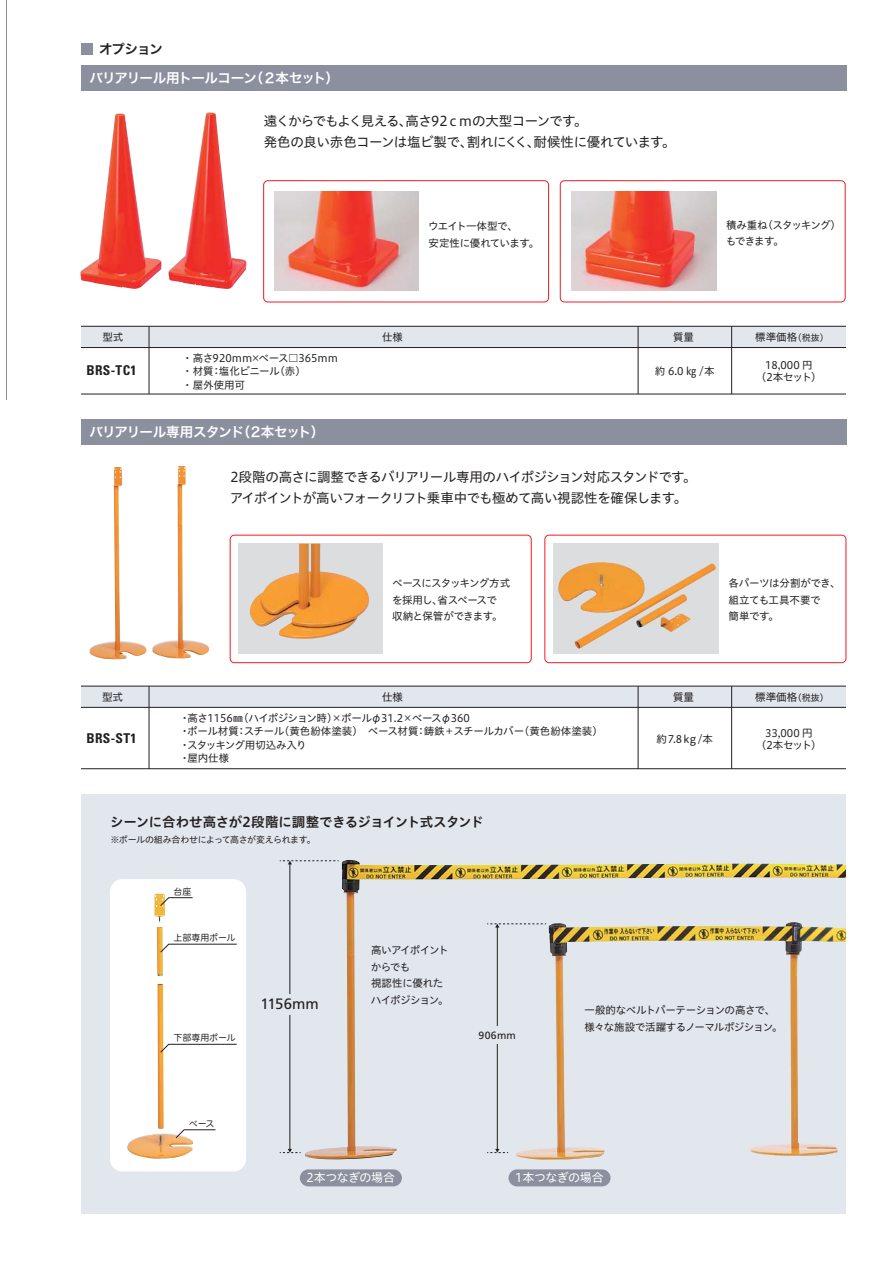
<style>
.page{position:relative;width:893px;height:1263px;background:#fff}
.page>*{position:absolute;margin:0;border:0;box-sizing:border-box;transform-origin:0 0}
.t1{font:15px "Frutiger LT Std";letter-spacing:.005em;color:#231f20}
.t2{font:13.5px/21px "Hiragino UD Sans Std N W4 90 msp RKSJ H";letter-spacing:-.05em;color:#231f20}
.t3{font:13.5px "Hira Kaku Std N W6 90 msp RKSJ H";letter-spacing:-.055em;color:#fff}
.t4{font:13.5px "Hiragino UD Sans Std W6 90 msp RKSJ H";letter-spacing:-.025em;color:#231f20}
.t5{font:700 condensed 13.5px "Univers LT Std";letter-spacing:.025em;color:#231f20}
.t6{font:13.5px "Hira Kaku Std N W6 90 msp RKSJ H";letter-spacing:-.075em;color:#231f20}
.t7{font:12px "Hiragino UD Sans Std W4 90 msp RKSJ H";letter-spacing:-.03em;color:#fff}
.t8{font:10.5px/13.5px "Hiragino UD Sans Std N W4 90 msp RKSJ H";letter-spacing:-.025em;color:#231f20}
.t9{font:10.5px/16.5px "Hiragino UD Sans Std N W4 90 msp RKSJ H";letter-spacing:-.045em;color:#231f20}
.t10{font:10.5px/13.5px "Hiragino UD Sans Std W4 90 msp RKSJ H";color:#231f20;text-align:center}
.t11{font:10.5px/16.5px "Hiragino UD Sans Std N W4 90 msp RKSJ H";letter-spacing:-.065em;color:#231f20}
.t12{font:10.5px/12px "Hiragino UD Sans R Std N W4 90 msp RKSJ H";color:#231f20;text-align:center}
.t13{font:10.5px/16.5px "Hiragino UD Sans Std N W4 90 msp RKSJ H";letter-spacing:-.08em;color:#231f20}
.t14{font:10.5px "Hira Kaku Std N W4 90 msp RKSJ H";color:#231f20}
.t15{font:10.5px "Frutiger LT Std";letter-spacing:.035em;color:#231f20}
.t16{font:9px "Hiragino UD Sans Std W4 90 msp RKSJ H";letter-spacing:-.045em;color:#231f20}
.t17{font:9px "Hiragino UD Sans R Std N W4 90 msp RKSJ H";letter-spacing:-.015em;color:#231f20}
.s1{font-size:9px}
</style>
<div class="page">
<div style="left:81px;top:794px;width:765px;height:420px;background:#e1e7ed"></div>
<img style="left:305px;top:860px;width:541px;height:300px">
<img style="left:516px;top:922px;width:330px;height:238px">
<div style="left:81px;top:420px;width:766px;height:25px;background:#8b8f9e"></div>
<div style="left:81px;top:65px;width:766px;height:26px;background:#8b8f9e"></div>
<div style="left:81px;top:686px;width:765px;height:21px;background:#e1e7ed"></div>
<hr style="left:149px;top:686px;width:1px;height:83px;background:#231f20">
<hr style="left:81px;top:707px;width:765px;height:1px;background:#231f20">
<hr style="left:81px;top:686px;width:765px;height:1px;background:#231f20">
<hr style="left:81px;top:768px;width:765px;height:1px;background:#231f20">
<hr style="left:731px;top:686px;width:1px;height:83px;background:#231f20">
<div style="left:230px;top:535px;width:302px;height:128px;border:1px solid #ed1c24;border-radius:4px"></div>
<div style="left:263px;top:180px;width:286px;height:122px;border:1px solid #ed1c24;border-radius:4px"></div>
<div style="left:560px;top:180px;width:285px;height:122px;border:1px solid #ed1c24;border-radius:4px"></div>
<div style="left:544px;top:535px;width:302px;height:128px;border:1px solid #ed1c24;border-radius:4px"></div>
<hr style="left:638px;top:686px;width:1px;height:83px;background:#231f20">
<div style="left:81px;top:326px;width:765px;height:22px;background:#e1e7ed"></div>
<hr style="left:149px;top:326px;width:1px;height:68px;background:#231f20">
<hr style="left:81px;top:347px;width:765px;height:1px;background:#231f20">
<hr style="left:81px;top:326px;width:765px;height:1px;background:#231f20">
<hr style="left:81px;top:394px;width:765px;height:1px;background:#231f20">
<hr style="left:731px;top:326px;width:1px;height:68px;background:#231f20">
<hr style="left:638px;top:326px;width:1px;height:68px;background:#231f20">
<div style="left:300px;top:1169px;width:102px;height:17px;background:#8b8f9e;border-radius:9px"></div>
<div style="left:508px;top:1169px;width:102px;height:17px;background:#8b8f9e;border-radius:9px"></div>
<hr style="left:290px;top:864px;width:1px;height:286px;background:#231f20">
<div style="left:264px;top:994px;width:51px;height:21px;background:#e1e7ed"></div>
<svg style="left:280px;top:860px;width:58px;height:4px"></svg>
<svg style="left:280px;top:1149px;width:21px;height:4px"></svg>
<hr style="left:497px;top:927px;width:1px;height:223px;background:#231f20">
<div style="left:472px;top:1027px;width:51px;height:17px;background:#e1e7ed"></div>
<svg style="left:487px;top:924px;width:59px;height:4px"></svg>
<svg style="left:487px;top:1149px;width:21px;height:4px"></svg>
<img style="left:90px;top:466px;width:119px;height:194px">
<div style="left:239px;top:544px;width:144px;height:110px;background:#dcddde"></div>
<img style="left:250px;top:544px;width:119px;height:95px">
<img style="left:274px;top:192px;width:145px;height:99px">
<img style="left:80px;top:112px;width:166px;height:177px">
<img style="left:572px;top:192px;width:144px;height:99px">
<div style="left:553px;top:544px;width:166px;height:110px;background:#dcddde"></div>
<img style="left:558px;top:562px;width:158px;height:87px">
<div style="left:110px;top:879px;width:136px;height:292px;background:#fff;border-radius:13px"></div>
<img style="left:127px;top:894px;width:66px;height:265px">
<div style="left:81px;top:43px;width:12px;height:12px;background:#8b8f9e"></div>
<svg style="left:160px;top:944px;width:77px;height:9px"></svg>
<svg style="left:160px;top:1044px;width:77px;height:9px"></svg>
<svg style="left:175px;top:1129px;width:41px;height:9px"></svg>
<svg style="left:160px;top:897px;width:33px;height:9px"></svg>
<p class="t6" style="left:99px;top:44px;width:65px">オプション</p>
<p class="t3" style="left:89px;top:73px;width:251px">バリアリール用トールコーン（２本セット）</p>
<p class="t2" style="left:264px;top:113px;width:413px">遠くからでもよく見える、高さ92ｃｍの大型コーンです。<br>発色の良い赤色コーンは塩ビ製で、割れにくく、耐候性に優れています。</p>
<p class="t10" style="left:102px;top:332px;width:23px">型式</p>
<p class="t5" style="left:87px;top:362px;width:52px">BRS-TC1</p>
<p class="t10" style="left:182px;top:353px;width:157px;text-align:left">・高さ920mm×ベース□365mm・材質：塩化ビニール（赤）<br>・屋外使用可</p>
<p class="t3" style="left:89px;top:427px;width:236px">バリアリール専用スタンド（2本セット）</p>
<p class="t9" style="left:428px;top:219px;width:113px">ウエイト一体型で、<br>安定性に優れています。</p>
<p class="t13" style="left:726px;top:218px;width:117px">積み重ね（スタッキング）もできます。</p>
<p class="t10" style="left:382px;top:332px;width:22px">仕様</p>
<p class="t10" style="left:673px;top:332px;width:22px">質量</p>
<p class="t10" style="left:655px;top:365px;width:61px">約 6.0 ㎏ /本</p>
<p class="t10" style="left:755px;top:332px;width:75px">標準価格<span class="s1">（税抜）</span></p>
<p class="t10" style="left:756px;top:360px;width:67px;line-height:12px">18,000 円（2本セット）</p>
<p class="t2" style="left:230px;top:468px;width:468px">2段階の高さに調整できるバリアリール専用のハイポジション対応スタンドです。アイポイントが高いフォークリフト乗車中でも極めて高い視認性を確保します。</p>
<p class="t14" style="left:102px;top:693px;width:22px">型式</p>
<p class="t5" style="left:87px;top:730px;width:52px">BRS-ST1</p>
<p class="t11" style="left:392px;top:576px;width:120px">ベースにスタッキング方式を採用し、省スペースで<br>収納と保管ができます。</p>
<p class="t8" style="left:728px;top:576px;width:114px;line-height:16.5px">各パーツは分割ができ、組立ても工具不要で<br>簡単です。</p>
<p class="t14" style="left:382px;top:693px;width:22px">仕様</p>
<p class="t8" style="left:180px;top:712px;width:425px">・高さ1156㎜（ハイポジション時）×ポールφ31.2×ベースφ360<br>・ポール材質：スチール（黄色紛体塗装）　ベース材質：鋳鉄＋スチールカバー（黄色紛体塗装）・スタッキング用切込み入り<br>・屋内仕様</p>
<p class="t14" style="left:673px;top:693px;width:22px">質量</p>
<p class="t12" style="left:656px;top:735px;width:58px">約7.8 kｇ/本</p>
<p class="t14" style="left:755px;top:693px;width:75px">標準価格<span class="s1">（税抜）</span></p>
<p class="t12" style="left:756px;top:729px;width:67px">33,000 円（2本セット）</p>
<p class="t4" style="left:110px;top:817px;width:375px">シーンに合わせ高さが2段階に調整できるジョイント式スタンド</p>
<p class="t16" style="left:110px;top:836px;width:207px">※ポールの組み合わせによって高さが変えられます。</p>
<p class="t17" style="left:174px;top:888px;width:19px">台座</p>
<p class="t17" style="left:174px;top:934px;width:63px">上部専用ポール</p>
<p class="t17" style="left:174px;top:1035px;width:63px">下部専用ポール</p>
<p class="t1" style="left:261px;top:995px;width:60px">1156mm</p>
<p class="t9" style="left:371px;top:943px;width:79px">高いアイポイントからでも<br>視認性に優れたハイポジション。</p>
<p class="t15" style="left:478px;top:1030px;width:39px">906mm</p>
<p class="t9" style="left:584px;top:1003px;width:199px">一般的なベルトパーテーションの高さで、様々な施設で活躍するノーマルポジション。</p>
<p class="t17" style="left:189px;top:1120px;width:27px">ベース</p>
<p class="t7" style="left:306px;top:1173px;width:90px">2本つなぎの場合</p>
<p class="t7" style="left:515px;top:1173px;width:90px">1本つなぎの場合</p>
</div>
